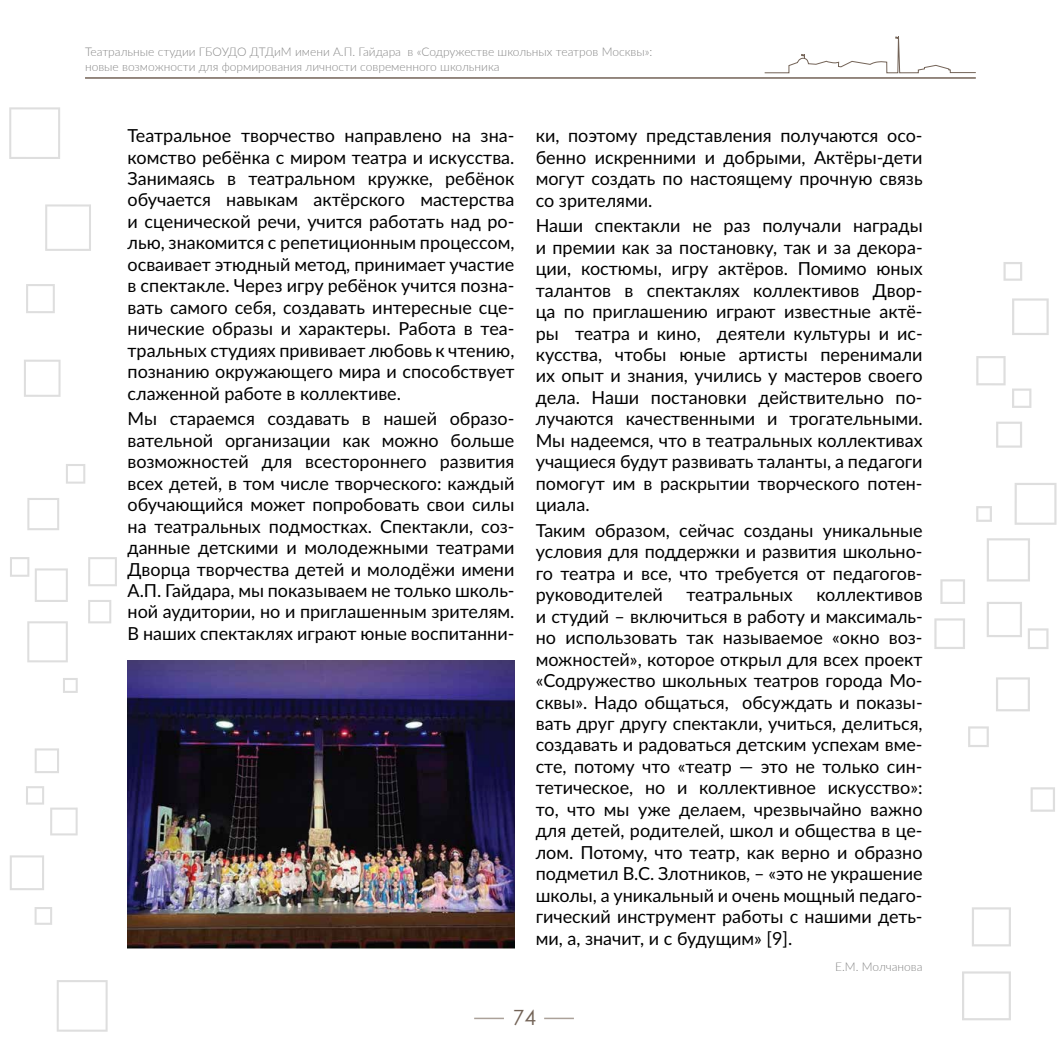
<style>
.page{position:relative;width:1063px;height:1063px;background:#fff}
.page>*{position:absolute;margin:0;border:0;box-sizing:border-box;transform-origin:0 0}
.t1{font:21px "Century Gothic";color:#736357}
.t2{font:18px/21.5px "Lato";color:#000;text-align:justify}
.t3{font:300 12px/14.4px "Lato";color:#878787}
</style>
<div class="page">
<hr style="left:85px;top:77px;width:891px;height:2px;background:#736357">
<svg style="left:764px;top:36px;width:212px;height:38px"></svg>
<hr style="left:474px;top:1018px;width:30px;height:1px;background:#aba199">
<hr style="left:544px;top:1018px;width:30px;height:1px;background:#aba199">
<svg style="left:987px;top:602px;width:35px;height:35px"></svg>
<svg style="left:940px;top:579px;width:25px;height:25px"></svg>
<svg style="left:976px;top:356px;width:30px;height:29px"></svg>
<svg style="left:1015px;top:483px;width:42px;height:42px"></svg>
<svg style="left:976px;top:506px;width:16px;height:16px"></svg>
<svg style="left:996px;top:422px;width:26px;height:26px"></svg>
<svg style="left:987px;top:538px;width:43px;height:44px"></svg>
<svg style="left:968px;top:726px;width:21px;height:21px"></svg>
<svg style="left:996px;top:677px;width:34px;height:34px"></svg>
<svg style="left:1003px;top:262px;width:19px;height:19px"></svg>
<svg style="left:1012px;top:298px;width:37px;height:37px"></svg>
<svg style="left:1012px;top:389px;width:19px;height:19px"></svg>
<svg style="left:934px;top:618px;width:31px;height:31px"></svg>
<svg style="left:1028px;top:628px;width:21px;height:21px"></svg>
<svg style="left:972px;top:907px;width:39px;height:39px"></svg>
<svg style="left:1031px;top:787px;width:24px;height:25px"></svg>
<svg style="left:962px;top:971px;width:49px;height:49px"></svg>
<svg style="left:35px;top:568px;width:33px;height:34px"></svg>
<svg style="left:88px;top:600px;width:23px;height:23px"></svg>
<svg style="left:50px;top:808px;width:28px;height:27px"></svg>
<svg style="left:63px;top:678px;width:15px;height:15px"></svg>
<svg style="left:35px;top:748px;width:24px;height:25px"></svg>
<svg style="left:27px;top:621px;width:41px;height:41px"></svg>
<svg style="left:66px;top:464px;width:19px;height:20px"></svg>
<svg style="left:27px;top:498px;width:32px;height:32px"></svg>
<svg style="left:35px;top:907px;width:17px;height:18px"></svg>
<svg style="left:10px;top:855px;width:34px;height:35px"></svg>
<svg style="left:26px;top:786px;width:18px;height:19px"></svg>
<svg style="left:88px;top:557px;width:29px;height:29px"></svg>
<svg style="left:10px;top:557px;width:19px;height:20px"></svg>
<svg style="left:24px;top:360px;width:37px;height:37px"></svg>
<svg style="left:9px;top:107px;width:51px;height:52px"></svg>
<svg style="left:45px;top:204px;width:46px;height:47px"></svg>
<svg style="left:57px;top:980px;width:51px;height:52px"></svg>
<svg style="left:26px;top:284px;width:29px;height:29px"></svg>
<img style="left:128px;top:660px;width:386px;height:288px">
<p class="t3" style="left:85px;top:44px;width:569px">Театральные студии ГБОУДО ДТДиМ имени А.П. Гайдара в «Содружестве школьных театров Москвы»: новые возможности для формирования личности современного школьника</p>
<p class="t2" style="left:128px;top:124px;width:388px">Театральное творчество направлено на зна&shy;комство ребёнка с миром театра и искусства.<br>Занимаясь в театральном кружке, ребёнок обучается навыкам актёрского мастерства и сценической речи, учится работать над ро&shy;лью, знакомится с репетиционным процессом, осваивает этюдный метод, принимает участие в спектакле. Через игру ребёнок учится позна&shy;вать самого себя, создавать интересные сце&shy;нические образы и характеры. Работа в теа&shy;тральных студиях прививает любовь к чтению, познанию окружающего мира и способствует слаженной работе в коллективе.</p>
<p class="t2" style="left:128px;top:407px;width:388px">Мы стараемся создавать в нашей образо&shy;вательной организации как можно больше возможностей для всестороннего развития всех детей, в том числе творческого: каждый обучающийся может попробовать свои силы на театральных подмостках. Спектакли, соз&shy;данные детскими и молодежными театрами Дворца творчества детей и молодёжи имени А.П. Гайдара, мы показываем не только школь&shy;ной аудитории, но и приглашенным зрителям.<br>В наших спектаклях играют юные воспитанни-</p>
<p class="t2" style="left:536px;top:124px;width:388px">ки, поэтому представления получаются осо&shy;бенно искренними и добрыми, Актёры-дети могут создать по настоящему прочную связь со зрителями.</p>
<p class="t2" style="left:536px;top:214px;width:388px">Наши спектакли не раз получали награды и премии как за постановку, так и за декора&shy;ции, костюмы, игру актёров. Помимо юных талантов в спектаклях коллективов Двор&shy;ца по приглашению играют известные актё&shy;ры театра и кино, деятели культуры и ис&shy;кусства, чтобы юные артисты перенимали их опыт и знания, учились у мастеров своего дела. Наши постановки действительно по&shy;лучаются качественными и трогательными.<br>Мы надеемся, что в театральных коллективах учащиеся будут развивать таланты, а педагоги помогут им в раскрытии творческого потен&shy;циала.</p>
<p class="t2" style="left:536px;top:519px;width:388px">Таким образом, сейчас созданы уникальные условия для поддержки и развития школьно&shy;го театра и все, что требуется от педагогов&shy;руководителей</p>
<p class="t2" style="left:686px;top:583px;width:108px">театральных</p>
<p class="t2" style="left:536px;top:583px;width:388px;text-indent:281px">коллективов и студий – включиться в работу и максималь&shy;но использовать так называемое «окно воз&shy;можностей», которое открыл для всех проект «Содружество школьных театров города Мо&shy;сквы». Надо общаться, обсуждать и показы&shy;вать друг другу спектакли, учиться, делиться, создавать и радоваться детским успехам вме&shy;сте, потому что «театр — это не только син&shy;тетическое, но и коллективное искусство»: то, что мы уже делаем, чрезвычайно важно для детей, родителей, школ и общества в це&shy;лом. Потому, что театр, как верно и образно подметил В.С. Злотников, – «это не украшение школы, а уникальный и очень мощный педаго&shy;гический инструмент работы с нашими деть&shy;ми, а, значит, и с будущим» [9].</p>
<p class="t3" style="left:835px;top:959px;width:89px">Е.М. Молчанова</p>
<p class="t1" style="left:513px;top:1002px;width:25px">74</p>
</div>
